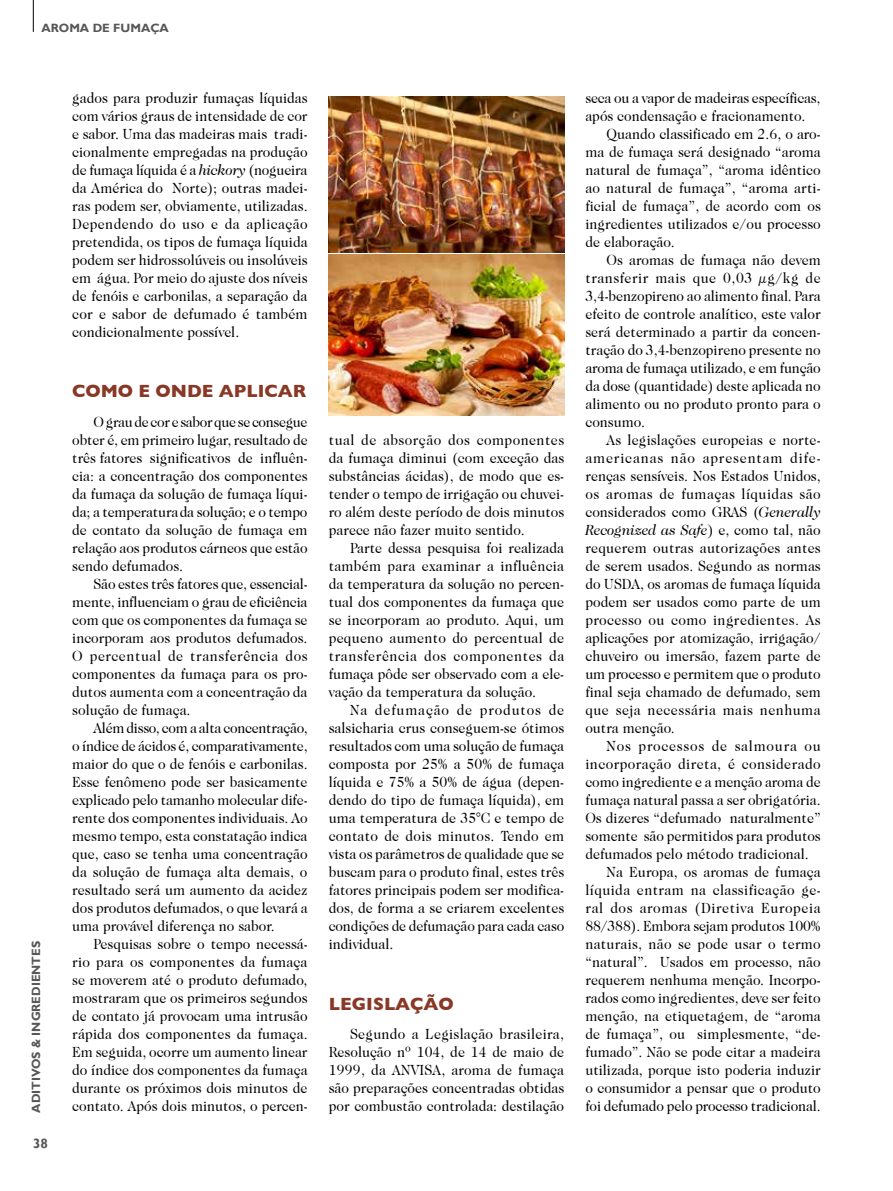
<style>
.page{position:relative;width:893px;height:1191px;background:#fff}
.page>*{position:absolute;margin:0;border:0;box-sizing:border-box;transform-origin:0 0}
.t1{font:700 18px "Gill Sans";color:#893826}
.t2{font:15px/18px "Caslon 224 IT Cby BT";color:#000;text-align:justify;scale:.93 1}
.t3{font:15px "Caslon 224 IT Cby BT";letter-spacing:.03em;color:#000;scale:.93 1}
.t4{font:italic 15px "ITC Caslon 224";color:#000;scale:.93 1}
.t5{font:15px "Caslon 224 IT Cby BT";letter-spacing:.045em;color:#000;scale:.93 1}
.t6{font:15px "Caslon 224 IT Cby BT";letter-spacing:.02em;color:#000;scale:.93 1}
.t7{font:15px "Caslon 224 IT Cby BT";letter-spacing:.055em;color:#000;scale:.93 1}
.t8{font:700 13.5px "Gill Sans";color:#575756}
.t9{font:700 12px "Gill Sans";color:#575756}
.s1{font-family:"ITC Caslon 224";font-style:italic}
.s2{font-family:"Caslon 224 IT Cby BT";font-style:normal}
</style>
<div class="page">
<img style="left:329px;top:96px;width:235px;height:320px">
<hr style="left:33px;top:0;width:1px;height:32px;background:#000">
<p class="t9" style="left:42px;top:21px;width:129px">AROMA DE FUMAÇA</p>
<p class="t9" style="left:29px;top:1112px;width:173px;rotate:-90deg">ADITIVOS &amp; INGREDIENTES</p>
<p class="t8" style="left:33px;top:1135px;width:16px">38</p>
<p class="t2" style="left:72px;top:89px;width:255px">gados para produzir fumaças líquidas com vários graus de intensidade de cor e sabor. Uma das madeiras mais tradi&shy;cionalmente empregadas na produção de fumaça líquida é a <span class="s1">hickory</span> (nogueira da América do Norte); outras madei&shy;ras podem ser, obviamente, utilizadas.<br>Dependendo do uso e da aplicação pretendida, os tipos de fumaça líquida podem ser hidrossolúveis ou insolúveis em água. Por meio do ajuste dos níveis de fenóis e carbonilas, a separação da cor e sabor de defumado é também condicionalmente possível.</p>
<p class="t1" style="left:72px;top:377px;width:236px">COMO E ONDE APLICAR</p>
<p class="t2" style="left:72px;top:413px;width:255px;text-indent:21px">O grau de cor e sabor que se consegue obter é, em primeiro lugar, resultado de três fatores significativos de influên&shy;cia: a concentração dos componentes da fumaça da solução de fumaça líqui&shy;da; a temperaturada solução; e o tempo de contato da solução de fumaça em relação aos produtos cárneos que estão sendo defumados.</p>
<p class="t2" style="left:72px;top:575px;width:255px;text-indent:21px">São estes três fatores que, essencial&shy;mente, influenciam o grau de eficiência com que os componentes da fumaça se incorporam aos produtos defumados.<br>O percentual de transferência dos componentes da fumaça para os pro&shy;dutos aumenta com a concentração da solução de fumaça.</p>
<p class="t2" style="left:72px;top:719px;width:255px;text-indent:21px">Além disso, com a alta concentração, o índice de ácidos é, comparativamente, maior do que o de fenóis e carbonilas.<br>Esse fenômeno pode ser basicamente explicado pelo tamanho molecular dife&shy;rente dos componentes individuais. Ao mesmo tempo, esta constatação indica que, caso se tenha uma concentração da solução de fumaça alta demais, o resultado será um aumento da acidez dos produtos defumados, o que levará a uma provável diferença no sabor.</p>
<p class="t2" style="left:72px;top:935px;width:255px;text-indent:21px">Pesquisas sobre o tempo necessá&shy;rio para os componentes da fumaça se moverem até o produto defumado, mostraram que os primeiros segundos de contato já provocam uma intrusão rápida dos componentes da fumaça.<br>Em seguida, ocorre um aumento linear do índice dos componentes da fumaça durante os próximos dois minutos de contato. Após dois minutos, o percen-</p>
<p class="t2" style="left:329px;top:431px;width:255px">tual de absorção dos componentes da fumaça diminui (com exceção das substâncias ácidas), de modo que es&shy;tender o tempo de irrigação ou chuvei&shy;ro além deste período de dois minutos parece não fazer muito sentido.</p>
<p class="t2" style="left:329px;top:539px;width:255px;text-indent:21px">Parte dessa pesquisa foi realizada também para examinar a influência da temperatura da solução no percen&shy;tual dos componentes da fumaça que se incorporam ao produto. Aqui, um pequeno aumento do percentual de transferência dos componentes da fumaça pôde ser observado com a ele&shy;vação da temperatura da solução.</p>
<p class="t2" style="left:329px;top:701px;width:255px;text-indent:21px">Na defumação de produtos de salsicharia crus conseguem-se ótimos resultados com uma solução de fumaça composta por 25% a 50% de fumaça líquida e 75% a 50% de água (depen&shy;dendo do tipo de fumaça líquida), em uma temperatura de 35°C e tempo de contato de dois minutos. Tendo em vista os parâmetros de qualidade que se buscam para o produto final, estes três fatores principais podem ser modifica&shy;dos, de forma a se criarem excelentes condições de defumação para cada caso individual.</p>
<p class="t1" style="left:329px;top:989px;width:127px">LEGISLAÇÃO</p>
<p class="t2" style="left:329px;top:1025px;width:255px;text-indent:21px">Segundo a Legislação brasileira, Resolução nº 104, de 14 de maio de 1999, da ANVISA, aroma de fumaça são preparações concentradas obtidas por combustão controlada: destilação</p>
<p class="t2" style="left:585px;top:89px;width:254px">seca ou a vapor de madeiras específicas, após condensação e fracionamento.</p>
<p class="t2" style="left:585px;top:125px;width:255px;text-indent:21px">Quando classificado em 2.6, o aro&shy;ma de fumaça será designado “aroma natural de fumaça”, “aroma idêntico ao natural de fumaça”, “aroma arti&shy;ficial de fumaça”, de acordo com os ingredientes utilizados e/ou processo de elaboração.</p>
<p class="t2" style="left:585px;top:251px;width:255px;text-indent:21px">Os aromas de fumaça não devem transferir mais que 0,03 µg/kg de 3,4-benzopireno ao alimento final. Para efeito de controle analítico, este valor será determinado a partir da concen&shy;tração do 3,4-benzopireno presente no aroma de fumaça utilizado, e em função da dose (quantidade) deste aplicada no alimento ou no produto pronto para o consumo.</p>
<p class="t2" style="left:585px;top:431px;width:255px;text-indent:21px">As legislações europeias e norte&shy;americanas não apresentam dife&shy;renças sensíveis. Nos Estados Unidos, os aromas de fumaças líquidas são considerados como GRAS (<span class="s1">Generally</span></p>
<p class="t4" style="left:585px;top:521px;width:254px">Recognized as Safe<span class="s2">) e, como tal, não</span></p>
<p class="t2" style="left:585px;top:539px;width:255px">requerem outras autorizações antes de serem usados. Segundo as normas do USDA, os aromas de fumaça líquida podem ser usados como parte de um processo ou como ingredientes. As aplicações por atomização, irrigação/ chuveiro ou imersão, fazem parte de um processo e permitem que o produto final seja chamado de defumado, sem que seja necessária mais nenhuma outra menção.</p>
<p class="t7" style="left:607px;top:737px;width:232px">Nos processos de salmoura ou</p>
<p class="t3" style="left:585px;top:755px;width:254px">incorporação direta, é considerado</p>
<p class="t2" style="left:585px;top:773px;width:255px">como ingrediente e a menção aroma de</p>
<p class="t2" style="left:585px;top:791px;width:255px">fumaça natural passa a ser obrigatória.</p>
<p class="t2" style="left:585px;top:809px;width:254px">Os dizeres “defumado naturalmente”</p>
<p class="t2" style="left:585px;top:827px;width:255px">somente são permitidos para produtos</p>
<p class="t2" style="left:585px;top:845px;width:242px">defumados pelo método tradicional.</p>
<p class="t2" style="left:607px;top:863px;width:232px">Na Europa, os aromas de fumaça</p>
<p class="t3" style="left:585px;top:881px;width:254px">líquida entram na classificação ge-</p>
<p class="t5" style="left:585px;top:899px;width:255px">ral dos aromas (Diretiva Europeia</p>
<p class="t2" style="left:585px;top:917px;width:254px">88/388). Embora sejam produtos 100%</p>
<p class="t6" style="left:585px;top:935px;width:255px">naturais, não se pode usar o termo</p>
<p class="t2" style="left:585px;top:953px;width:255px">“natural”. Usados em processo, não</p>
<p class="t2" style="left:585px;top:971px;width:254px">requerem nenhuma menção. Incorpo-</p>
<p class="t2" style="left:585px;top:989px;width:255px">rados como ingredientes, deve ser feito</p>
<p class="t2" style="left:585px;top:1007px;width:255px">menção, na etiquetagem, de “aroma</p>
<p class="t2" style="left:585px;top:1025px;width:254px">de fumaça”, ou simplesmente, “de-</p>
<p class="t2" style="left:585px;top:1043px;width:255px">fumado”. Não se pode citar a madeira</p>
<p class="t2" style="left:585px;top:1061px;width:255px">utilizada, porque isto poderia induzir</p>
<p class="t2" style="left:585px;top:1079px;width:254px">o consumidor a pensar que o produto</p>
<p class="t2" style="left:585px;top:1097px;width:254px">foi defumado pelo processo tradicional.</p>
</div>
